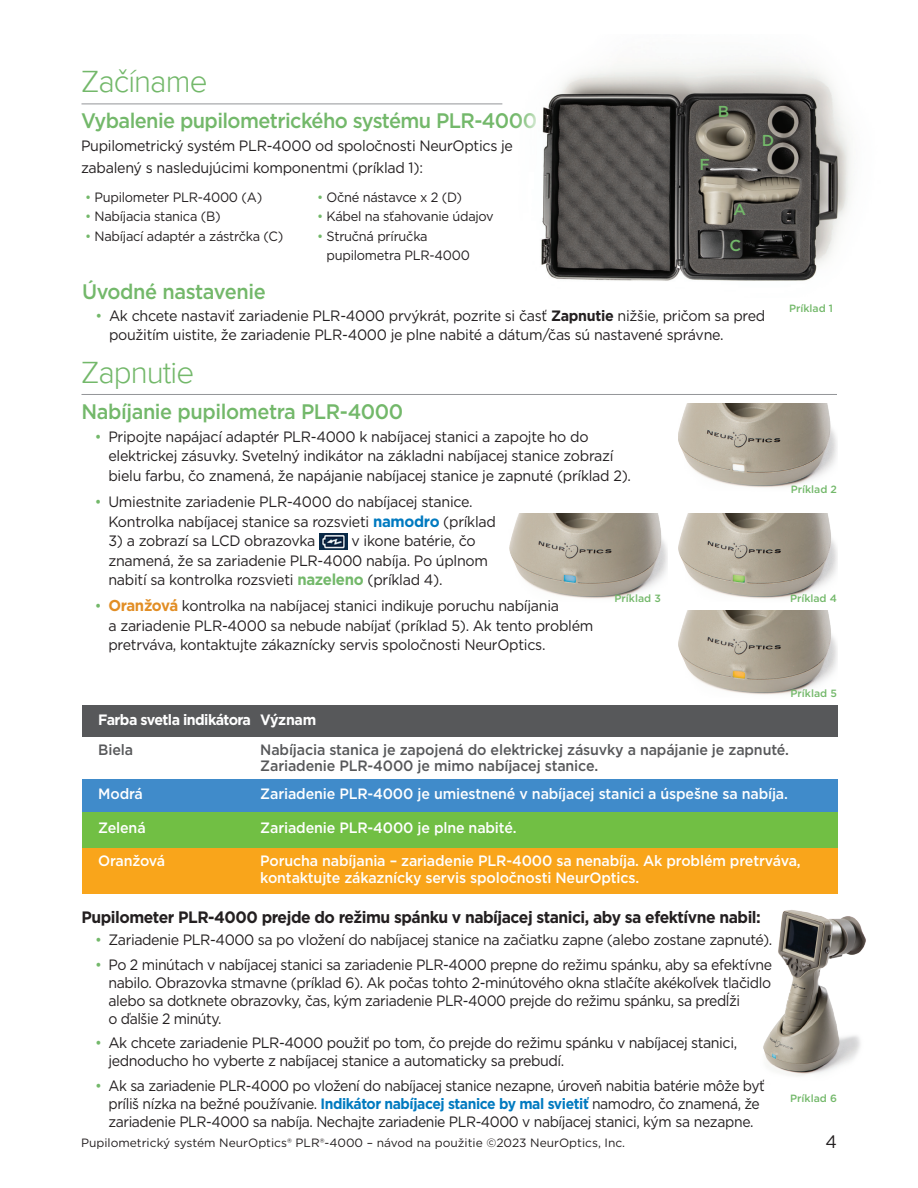
<style>
.page{position:relative;width:918px;height:1188px;background:#fff}
.page>*{position:absolute;margin:0;border:0;box-sizing:border-box;transform-origin:0 0}
.t1{font:300 31.5px "Proxima Nova";letter-spacing:-.03em;color:#73b86a}
.t2{font:500 21px "Gotham";letter-spacing:-.03em;color:#73b86a;scale:.95 1}
.t3{font:18px "Gotham";color:#231f20;scale:.95 1}
.t4{font:700 16.5px "Gotham";letter-spacing:-.03em;color:#231f20;scale:.95 1}
.t5{font:500 15.9px "Gotham";color:#73b86a}
.t6{font:15px/19.5px "Gotham";letter-spacing:-.03em;color:#231f20;scale:.95 1}
.t7{font:15px/18px "Gotham";letter-spacing:-.03em;color:#231f20;scale:.94 1}
.t8{font:15px/18px "Gotham";letter-spacing:-.03em;color:#231f20;text-align:center;scale:.93 1}
.t9{font:500 15px/16.5px "Gotham";letter-spacing:-.01em;color:#fff;scale:.95 1}
.t10{font:500 15px/16.5px "Gotham";letter-spacing:-.01em;color:#57585a;scale:.95 1}
.t11{font:700 15px "Gotham";letter-spacing:-.04em;color:#fff;scale:.95 1}
.t12{font:13.5px/19.5px "Gotham";letter-spacing:-.02em;color:#231f20;scale:.95 1}
.t13{font:12px "Gotham";color:#231f20}
.t14{font:500 10.5px "Gotham";color:#73b86a}
.s1{color:#73b86a}
.s2{font-weight:700}
.s3{font-weight:700;font-size:15.75px;color:#007ac0}
.s4{font-weight:700;font-size:15.75px;color:#73b86a}
.s5{font-weight:700;font-size:15.75px;color:#e28e25}
.s6{font-weight:700;color:#007ac0}
</style>
<div class="page">
<hr style="left:82px;top:104px;width:420px;height:1px;background:#939598">
<hr style="left:82px;top:394px;width:755px;height:1px;background:#939598">
<img style="left:319px;top:534px;width:29px;height:15px">
<img style="left:678px;top:403px;width:159px;height:85px">
<img style="left:509px;top:514px;width:158px;height:85px">
<img style="left:679px;top:514px;width:159px;height:85px">
<img style="left:679px;top:610px;width:159px;height:85px">
<div style="left:82px;top:706px;width:756px;height:31px;background:#57585a"></div>
<div style="left:82px;top:779px;width:756px;height:34px;background:#408bca"></div>
<div style="left:82px;top:813px;width:756px;height:35px;background:#71bf44"></div>
<div style="left:82px;top:848px;width:756px;height:46px;background:#f9a51b"></div>
<img style="left:763px;top:910px;width:103px;height:166px">
<img style="left:541px;top:60px;width:311px;height:221px">
<p class="t1" style="left:81px;top:64px;width:128px">Začíname</p>
<p class="t2" style="left:81px;top:107px;width:482px">Vybalenie pupilometrického systému PLR-4000</p>
<p class="t6" style="left:81px;top:134px;width:456px;line-height:22.5px">Pupilometrický systém PLR-4000 od spoločnosti NeurOptics je zabalený s nasledujúcimi komponentmi (príklad 1):</p>
<p class="t12" style="left:85px;top:187px;width:188px"><span class="s1">•</span> Pupilometer PLR-4000 (A)</p>
<p class="t12" style="left:85px;top:206px;width:144px"><span class="s1">•</span> Nabíjacia stanica (B)</p>
<p class="t12" style="left:85px;top:226px;width:210px"><span class="s1">•</span> Nabíjací adaptér a zástrčka (C)</p>
<p class="t12" style="left:317px;top:187px;width:154px"><span class="s1">•</span> Očné nástavce x 2 (D)</p>
<p class="t12" style="left:317px;top:206px;width:188px"><span class="s1">•</span> Kábel na sťahovanie údajov</p>
<p class="t12" style="left:327px;top:226px;width:152px;text-indent:-9px"><span class="s1">•</span> Stručná príručka pupilometra PLR-4000</p>
<p class="t5" style="left:718px;top:101px;width:13px">B</p>
<p class="t5" style="left:699px;top:154px;width:12px">F</p>
<p class="t5" style="left:733px;top:199px;width:14px">A</p>
<p class="t5" style="left:729px;top:235px;width:13px">C</p>
<p class="t5" style="left:762px;top:130px;width:14px">D</p>
<p class="t2" style="left:82px;top:278px;width:195px">Úvodné nastavenie</p>
<p class="t6" style="left:109px;top:306px;width:692px;line-height:18.8px;text-indent:-13px"><span class="s1">•</span> Ak chcete nastaviť zariadenie PLR-4000 prvýkrát, pozrite si časť <span class="s2">Zapnutie</span> nižšie, pričom sa pred použitím uistite, že zariadenie PLR-4000 je plne nabité a dátum/čas sú nastavené správne.</p>
<p class="t1" style="left:81px;top:354px;width:115px">Zapnutie</p>
<p class="t2" style="left:81px;top:398px;width:340px">Nabíjanie pupilometra PLR-4000</p>
<p class="t6" style="left:108px;top:427px;width:552px;text-indent:-13px"><span class="s1">•</span> Pripojte napájací adaptér PLR-4000 k nabíjacej stanici a zapojte ho do elektrickej zásuvky. Svetelný indikátor na základni nabíjacej stanice zobrazí bielu farbu, čo znamená, že napájanie nabíjacej stanice je zapnuté (príklad 2).</p>
<p class="t6" style="left:108px;top:492px;width:410px;text-indent:-13px"><span class="s1">•</span> Umiestnite zariadenie PLR-4000 do nabíjacej stanice.<br>Kontrolka nabíjacej stanice sa rozsvieti <span class="s3">namodro</span> (príklad</p>
<p class="t6" style="left:108px;top:531px;width:219px">3) a zobrazí sa LCD obrazovka</p>
<p class="t6" style="left:108px;top:531px;width:401px;text-indent:243px">v ikone batérie, čo znamená, že sa zariadenie PLR-4000 nabíja. Po úplnom nabití sa kontrolka rozsvieti <span class="s4">nazeleno</span> (príklad 4).</p>
<p class="t6" style="left:108px;top:596px;width:512px;text-indent:-13px"><span class="s1">•</span> <span class="s5">Oranžová</span> kontrolka na nabíjacej stanici indikuje poruchu nabíjania<br>a zariadenie PLR-4000 sa nebude nabíjať (príklad 5). Ak tento problém pretrváva, kontaktujte zákaznícky servis spoločnosti NeurOptics.</p>
<p class="t14" style="left:615px;top:591px;width:48px">Príklad 3</p>
<p class="t11" style="left:98px;top:710px;width:231px">Farba svetla indikátora Význam</p>
<p class="t14" style="left:789px;top:301px;width:45px">Príklad 1</p>
<p class="t14" style="left:791px;top:482px;width:48px">Príklad 2</p>
<p class="t14" style="left:790px;top:591px;width:48px">Príklad 4</p>
<p class="t14" style="left:791px;top:687px;width:48px">Príklad 5</p>
<p class="t10" style="left:98px;top:741px;width:38px">Biela</p>
<p class="t10" style="left:260px;top:741px;width:558px">Nabíjacia stanica je zapojená do elektrickej zásuvky a napájanie je zapnuté.<br>Zariadenie PLR-4000 je mimo nabíjacej stanice.</p>
<p class="t9" style="left:98px;top:785px;width:48px">Modrá</p>
<p class="t9" style="left:260px;top:785px;width:557px">Zariadenie PLR-4000 je umiestnené v nabíjacej stanici a úspešne sa nabíja.</p>
<p class="t9" style="left:98px;top:820px;width:51px">Zelená</p>
<p class="t9" style="left:260px;top:820px;width:271px">Zariadenie PLR-4000 je plne nabité.</p>
<p class="t9" style="left:98px;top:852px;width:72px">Oranžová</p>
<p class="t9" style="left:260px;top:852px;width:570px">Porucha nabíjania – zariadenie PLR-4000 sa nenabíja. Ak problém pretrváva, kontaktujte zákaznícky servis spoločnosti NeurOptics.</p>
<p class="t4" style="left:82px;top:906px;width:717px">Pupilometer PLR-4000 prejde do režimu spánku v nabíjacej stanici, aby sa efektívne nabil:</p>
<p class="t6" style="left:95px;top:929px;width:715px"><span class="s1">•</span> Zariadenie PLR-4000 sa po vložení do nabíjacej stanice na začiatku zapne (alebo zostane zapnuté).</p>
<p class="t7" style="left:109px;top:955px;width:708px;text-indent:-14px"><span class="s1">•</span> Po 2 minútach v nabíjacej stanici sa zariadenie PLR-4000 prepne do režimu spánku, aby sa efektívne nabilo. Obrazovka stmavne (príklad 6). Ak počas tohto 2-minútového okna stlačíte akékoľvek tlačidlo alebo sa dotknete obrazovky, čas, kým zariadenie PLR-4000 prejde do režimu spánku, sa predĺži<br>o ďalšie 2 minúty.</p>
<p class="t6" style="left:109px;top:1034px;width:663px;line-height:18px;text-indent:-14px"><span class="s1">•</span> Ak chcete zariadenie PLR-4000 použiť po tom, čo prejde do režimu spánku v nabíjacej stanici, jednoducho ho vyberte z nabíjacej stanice a automaticky sa prebudí.</p>
<p class="t8" style="left:95px;top:1076px;width:722px"><span class="s1">•</span> Ak sa zariadenie PLR-4000 po vložení do nabíjacej stanice nezapne, úroveň nabitia batérie môže byť príliš nízka na bežné používanie. <span class="s6">Indikátor nabíjacej stanice by mal svietiť</span> namodro, čo znamená, že zariadenie PLR-4000 sa nabíja. Nechajte zariadenie PLR-4000 v nabíjacej stanici, kým sa nezapne.</p>
<p class="t14" style="left:790px;top:1092px;width:48px">Príklad 6</p>
<p class="t13" style="left:81px;top:1135px;width:546px">Pupilometrický systém NeurOptics® PLR®-4000 – návod na použitie ©2023 NeurOptics, Inc.</p>
<p class="t3" style="left:826px;top:1130px;width:14px">4</p>
</div>
